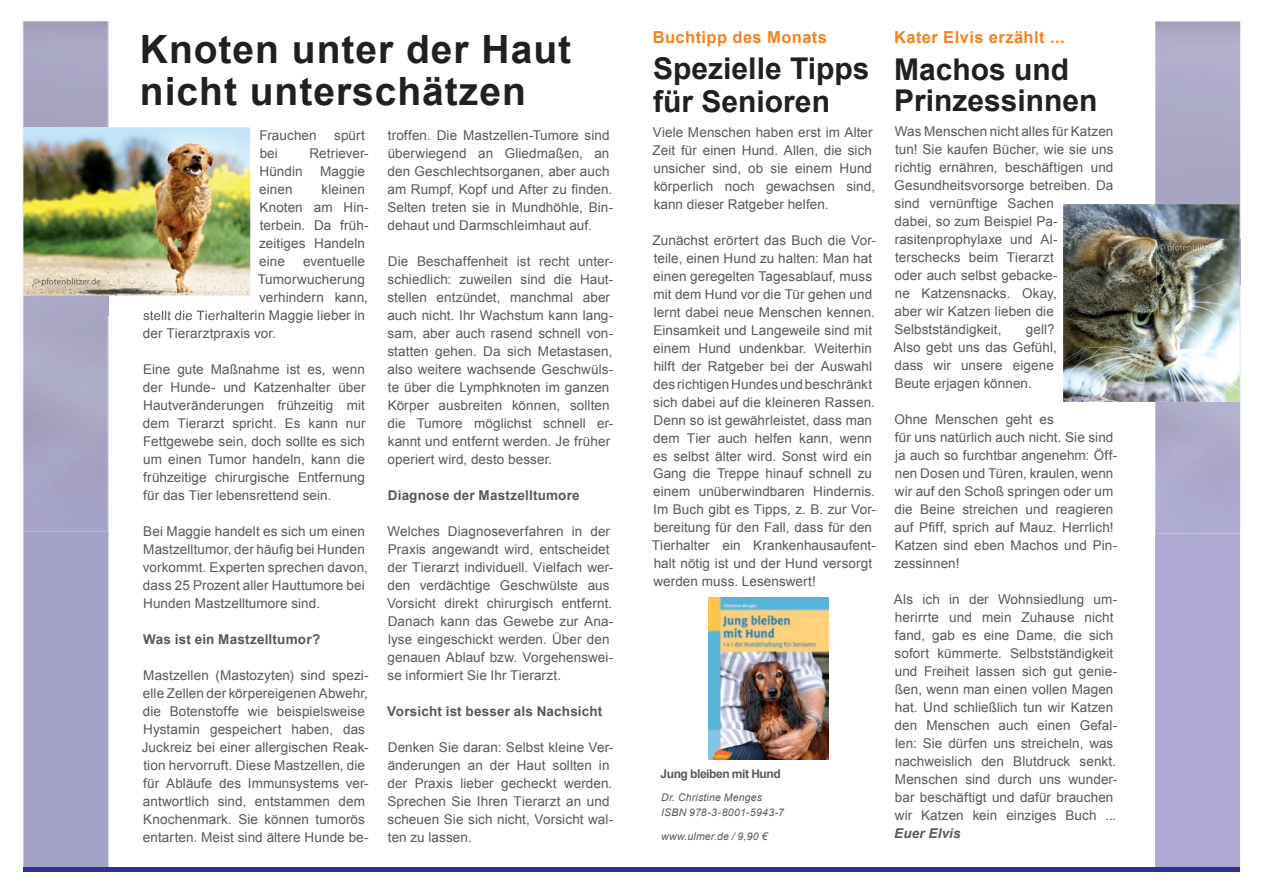
<style>
.page{position:relative;width:1263px;height:893px;background:#fff}
.page>*{position:absolute;margin:0;border:0;box-sizing:border-box;transform-origin:0 0}
.t1{font:700 39px/42px "Arial";letter-spacing:.025em;color:#231f20}
.t2{font:700 30px/33px "Arial";color:#231f20}
.t3{font:700 16.5px "Arial";letter-spacing:.025em;color:#f58220}
.t4{font:13.5px/18px "Arial";letter-spacing:.005em;color:#57585a}
.t5{font:700 13.5px "Arial";letter-spacing:.015em;color:#57585a}
.t6{font:italic 700 13.5px "Arial";letter-spacing:.01em;color:#57585a}
.t7{font:700 12px "Arial";letter-spacing:-.035em;color:#57585a}
.t8{font:italic 10.5px/15px "Arial";letter-spacing:.02em;color:#57585a}
</style>
<div class="page">
<div style="left:23px;top:531px;width:85px;height:336px;background:#a5a2ca"></div>
<div style="left:23px;top:867px;width:608px;height:5px;background:#2e3092"></div>
<div style="left:23px;top:21px;width:85px;height:510px;background:#a8a5c5"></div>
<div style="left:1155px;top:533px;width:85px;height:339px;background:#afaad3"></div>
<div style="left:631px;top:867px;width:608px;height:5px;background:#2e3092"></div>
<img style="left:1155px;top:21px;width:85px;height:512px">
<img style="left:23px;top:127px;width:227px;height:169px">
<img style="left:1063px;top:204px;width:176px;height:198px">
<img style="left:708px;top:597px;width:120px;height:162px">
<img style="left:1156px;top:239px;width:85px;height:45px">
<img style="left:1159px;top:244px;width:67px;height:8px">
<img style="left:31px;top:273px;width:192px;height:42px">
<svg style="left:108px;top:296px;width:1px;height:19px"></svg>
<img style="left:143px;top:311px;width:80px;height:4px">
<img style="left:33px;top:278px;width:67px;height:8px">
<h1 class="t1" style="left:140px;top:30px;width:433px">Knoten unter der Haut nicht unterschätzen</h1>
<p class="t4" style="left:259px;top:127px;width:59px">Frauchen</p>
<p class="t4" style="left:334px;top:127px;width:32px">spürt</p>
<p class="t4" style="left:260px;top:145px;width:20px">bei</p>
<p class="t4" style="left:310px;top:145px;width:61px">Retriever-</p>
<p class="t4" style="left:259px;top:163px;width:45px">Hündin</p>
<p class="t4" style="left:320px;top:163px;width:46px">Maggie</p>
<p class="t4" style="left:259px;top:181px;width:35px">einen</p>
<p class="t4" style="left:259px;top:181px;width:111px;text-indent:63px">kleinen<br>Knoten am Hin&shy;terbein. Da früh&shy;zeitiges Handeln eine</p>
<p class="t4" style="left:303px;top:253px;width:63px">eventuelle</p>
<p class="t4" style="left:258px;top:271px;width:109px">Tumorwucherung</p>
<p class="t4" style="left:259px;top:289px;width:110px">verhindern kann,</p>
<p class="t4" style="left:143px;top:307px;width:223px">stellt die Tierhalterin Maggie lieber in</p>
<p class="t4" style="left:143px;top:325px;width:134px">der Tierarztpraxis vor.</p>
<p class="t4" style="left:143px;top:361px;width:224px;text-align:justify">Eine gute Maßnahme ist es, wenn der Hunde- und Katzenhalter über Hautveränderungen frühzeitig mit dem Tierarzt spricht. Es kann nur Fettgewebe sein, doch sollte es sich um einen Tumor handeln, kann die frühzeitige chirurgische Entfernung für das Tier lebensrettend sein.</p>
<p class="t4" style="left:143px;top:523px;width:227px">Bei Maggie handelt es sich um einen Mastzelltumor, der häufig bei Hunden vorkommt. Experten sprechen davon, dass 25 Prozent aller Hauttumore bei Hunden Mastzelltumore sind.</p>
<p class="t5" style="left:143px;top:630px;width:179px">Was ist ein Mastzelltumor?</p>
<p class="t4" style="left:142px;top:667px;width:229px">Mastzellen (Mastozyten) sind spezi&shy;elle Zellen der körpereigenen Abwehr, die Botenstoffe wie beispielsweise Hystamin gespeichert haben, das Juckreiz bei einer allergischen Reak&shy;tion hervorruft. Diese Mastzellen, die für Abläufe des Immunsystems ver&shy;antwortlich sind, entstammen dem Knochenmark. Sie können tumorös entarten. Meist sind ältere Hunde be-</p>
<p class="t4" style="left:387px;top:127px;width:227px">troffen. Die Mastzellen-Tumore sind überwiegend an Gliedmaßen, an den Geschlechtsorganen, aber auch am Rumpf, Kopf und After zu finden.<br>Selten treten sie in Mundhöhle, Bin&shy;dehaut und Darmschleimhaut auf.</p>
<p class="t4" style="left:387px;top:253px;width:227px">Die Beschaffenheit ist recht unter&shy;schiedlich: zuweilen sind die Haut&shy;stellen entzündet, manchmal aber auch nicht. Ihr Wachstum kann lang&shy;sam, aber auch rasend schnell von&shy;statten gehen. Da sich Metastasen, also weitere wachsende Geschwüls&shy;te über die Lymphknoten im ganzen Körper ausbreiten können, sollten die Tumore möglichst schnell er&shy;kannt und entfernt werden. Je früher operiert wird, desto besser.</p>
<p class="t5" style="left:388px;top:486px;width:193px">Diagnose der Mastzelltumore</p>
<p class="t4" style="left:387px;top:522px;width:228px">Welches Diagnoseverfahren in der Praxis angewandt wird, entscheidet der Tierarzt individuell. Vielfach wer&shy;den verdächtige Geschwülste aus Vorsicht direkt chirurgisch entfernt.<br>Danach kann das Gewebe zur Ana&shy;lyse eingeschickt werden. Über den genauen Ablauf bzw. Vorgehenswei&shy;se informiert Sie Ihr Tierarzt.</p>
<p class="t5" style="left:387px;top:702px;width:217px">Vorsicht ist besser als Nachsicht</p>
<p class="t4" style="left:387px;top:738px;width:227px">Denken Sie daran: Selbst kleine Ver&shy;änderungen an der Haut sollten in der Praxis lieber gecheckt werden.<br>Sprechen Sie Ihren Tierarzt an und scheuen Sie sich nicht, Vorsicht wal&shy;ten zu lassen.</p>
<p class="t3" style="left:653px;top:26px;width:176px">Buchtipp des Monats</p>
<p class="t3" style="left:894px;top:26px;width:172px">Kater Elvis erzählt ...</p>
<h2 class="t2" style="left:653px;top:52px;width:218px">Spezielle Tipps für Senioren</h2>
<h2 class="t2" style="left:894px;top:55px;width:205px;line-height:31.5px">Machos und<br>Prinzessinnen</h2>
<p class="t4" style="left:653px;top:123px;width:224px">Viele Menschen haben erst im Alter<br>Zeit für einen Hund. Allen, die sich unsicher sind, ob sie einem Hund körperlich noch gewachsen sind, kann dieser Ratgeber helfen.</p>
<p class="t4" style="left:652px;top:231px;width:226px">Zunächst erörtert das Buch die Vor&shy;teile, einen Hund zu halten: Man hat einen geregelten Tagesablauf, muss mit dem Hund vor die Tür gehen und lernt dabei neue Menschen kennen.<br>Einsamkeit und Langeweile sind mit einem Hund undenkbar. Weiterhin hilft der Ratgeber bei der Auswahl des richtigen Hundes und beschränkt sich dabei auf die kleineren Rassen.<br>Denn so ist gewährleistet, dass man dem Tier auch helfen kann, wenn es selbst älter wird. Sonst wird ein Gang die Treppe hinauf schnell zu einem unüberwindbaren Hindernis.<br>Im Buch gibt es Tipps, z. B. zur Vor&shy;bereitung für den Fall, dass für den Tierhalter ein Krankenhausaufent&shy;halt nötig ist und der Hund versorgt werden muss. Lesenswert!</p>
<p class="t7" style="left:661px;top:765px;width:122px">Jung bleiben mit Hund</p>
<p class="t8" style="left:661px;top:790px;width:124px">Dr. Christine Menges<br>ISBN 978-3-8001-5943-7</p>
<p class="t8" style="left:661px;top:829px;width:108px">www.ulmer.de / 9,90 €</p>
<p class="t4" style="left:894px;top:122px;width:221px">Was Menschen nicht alles für Katzen tun! Sie kaufen Bücher, wie sie uns richtig ernähren, beschäftigen und<br>Gesundheitsvorsorge betreiben. Da sind vernünftige Sachen<br>dabei, so zum Beispiel Pa&shy;rasitenprophylaxe und Al&shy;terschecks beim Tierarzt<br>oder auch selbst gebacke-<br>ne Katzensnacks. Okay,<br>aber wir Katzen lieben die<br>Selbstständigkeit,</p>
<p class="t4" style="left:894px;top:320px;width:164px;text-indent:132px">gell?<br>Also gebt uns das Gefühl, dass wir unsere eigene<br>Beute erjagen können.</p>
<p class="t4" style="left:894px;top:410px;width:224px">Ohne Menschen geht es<br>für uns natürlich auch nicht. Sie sind ja auch so furchtbar angenehm: Öff&shy;nen Dosen und Türen, kraulen, wenn wir auf den Schoß springen oder um die Beine streichen und reagieren auf Pfiff, sprich auf Mauz. Herrlich!<br>Katzen sind eben Machos und Pin&shy;zessinnen!</p>
<p class="t4" style="left:894px;top:590px;width:225px">Als ich in der Wohnsiedlung um&shy;herirrte und mein Zuhause nicht fand, gab es eine Dame, die sich sofort kümmerte. Selbstständigkeit und Freiheit lassen sich gut genie&shy;ßen, wenn man einen vollen Magen hat. Und schließlich tun wir Katzen den Menschen auch einen Gefal&shy;len: Sie dürfen uns streicheln, was nachweislich den Blutdruck senkt.<br>Menschen sind durch uns wunder&shy;bar beschäftigt und dafür brauchen wir Katzen kein einziges Buch ...</p>
<p class="t6" style="left:894px;top:824px;width:68px">Euer Elvis</p>
</div>
